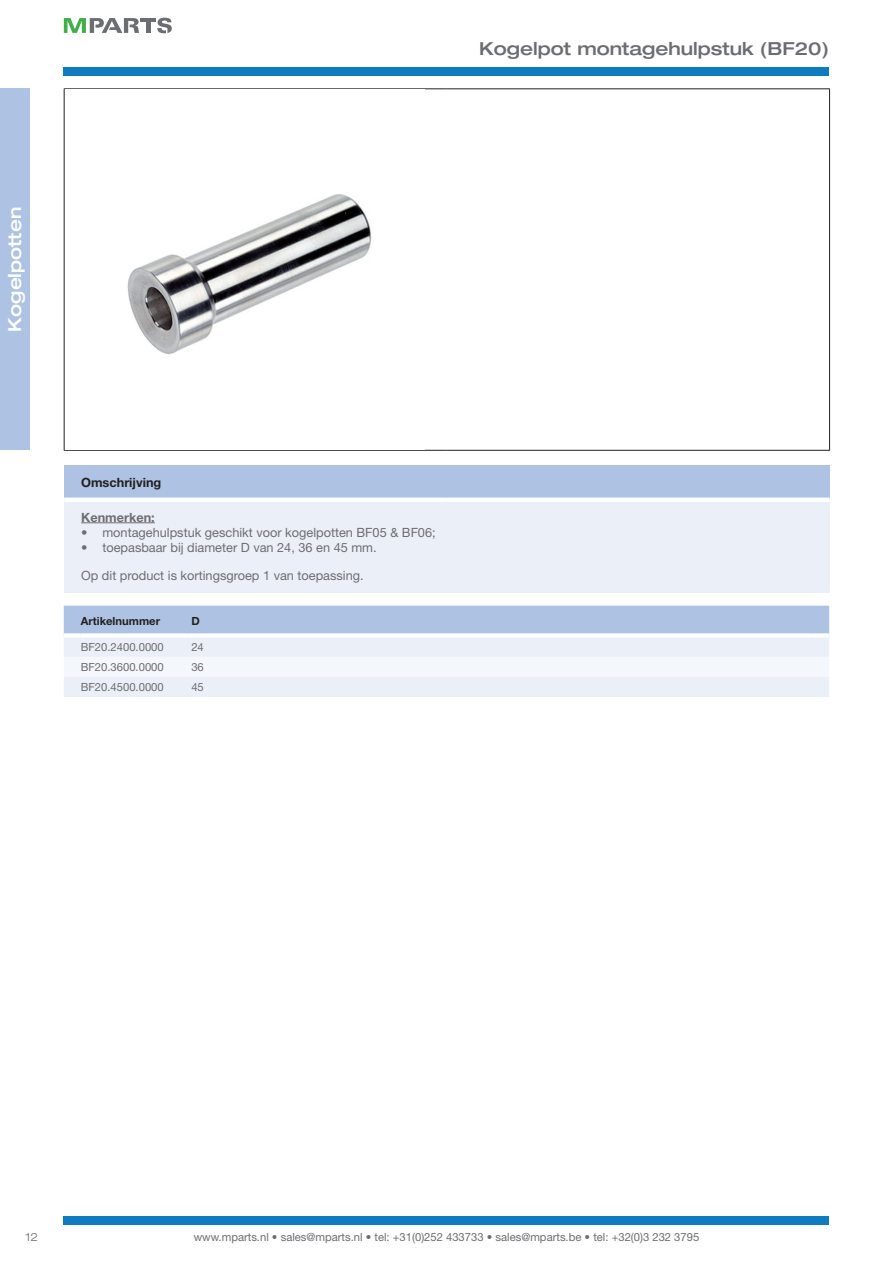
<style>
.page{position:relative;width:893px;height:1263px;background:#fff}
.page>*{position:absolute;margin:0;border:0;box-sizing:border-box;transform-origin:0 0}
.t1{font:500 expanded 18px "Helvetica Neue LT Std";color:#6c6d70}
.t2{font:500 expanded 18px "Helvetica Neue LT Std";color:#fff}
.articlegroup_descr{font:12.75px "Helvetica Neue LT Std";color:#6c6d70}
.articlegroup_descr_t{font:700 12.75px "Helvetica Neue LT Std";color:#231f20}
.articlegroup_descr-2{font:700 12.75px "Helvetica Neue LT Std";color:#6c6d70}
.cell_l{font:11.25px "Helvetica Neue LT Std";color:#6c6d70}
.cell_h_l{font:700 11.25px "Helvetica Neue LT Std";color:#231f20}
.t3{font:300 expanded 11.25px "Helvetica Neue LT Std";color:#6c6d70}
</style>
<div class="page">
<svg style="left:64px;top:18px;width:75px;height:15px"></svg>
<hr style="left:146px;top:23px;width:4px;height:10px;background:#6c6d70">
<hr style="left:140px;top:18px;width:16px;height:3px;background:#6c6d70">
<svg style="left:157px;top:18px;width:15px;height:15px"></svg>
<div style="left:64px;top:1216px;width:765px;height:9px;background:#107bc1"></div>
<div style="left:0;top:88px;width:30px;height:362px;background:#aec3e4"></div>
<div style="left:64px;top:67px;width:765px;height:8px;background:#107bc1"></div>
<div style="left:64px;top:466px;width:766px;height:34px;background:#aec3e4"></div>
<div style="left:64px;top:500px;width:766px;height:93px;background:#ebf0f8"></div>
<hr style="left:64px;top:88px;width:383px;height:1px;background:#231f20">
<hr style="left:64px;top:89px;width:1px;height:361px;background:#231f20">
<hr style="left:447px;top:88px;width:383px;height:1px;background:#231f20">
<hr style="left:829px;top:89px;width:1px;height:361px;background:#231f20">
<hr style="left:64px;top:450px;width:383px;height:1px;background:#231f20">
<hr style="left:447px;top:450px;width:383px;height:1px;background:#231f20">
<div style="left:64px;top:497px;width:383px;height:5px;background:#fff"></div>
<div style="left:447px;top:497px;width:383px;height:5px;background:#fff"></div>
<img style="left:127px;top:194px;width:245px;height:161px">
<hr style="left:81px;top:522px;width:74px;height:1px;background:#6c6d70">
<div style="left:64px;top:606px;width:765px;height:27px;background:#aec3e4"></div>
<div style="left:64px;top:638px;width:765px;height:59px;background:#ebf0f8"></div>
<div style="left:64px;top:657px;width:765px;height:20px;background:#f4f7fb"></div>
<h1 class="t1" style="left:479px;top:38px;width:351px">Kogelpot montagehulpstuk (BF20)</h1>
<h1 class="t2" style="left:4px;top:331px;width:126px;rotate:-90deg">Kogelpotten</h1>
<p class="articlegroup_descr_t" style="left:81px;top:475px;width:82px">Omschrijving</p>
<p class="articlegroup_descr-2" style="left:81px;top:509px;width:75px">Kenmerken:</p>
<p class="articlegroup_descr" style="left:81px;top:525px;width:356px">• montagehulpstuk geschikt voor kogelpotten BF05 &amp; BF06;</p>
<p class="articlegroup_descr" style="left:81px;top:540px;width:297px">• toepasbaar bij diameter D van 24, 36 en 45 mm.</p>
<p class="articlegroup_descr" style="left:81px;top:568px;width:284px">Op dit product is kortingsgroep 1 van toepassing.</p>
<p class="cell_h_l" style="left:81px;top:614px;width:81px">Artikelnummer</p>
<p class="cell_h_l" style="left:191px;top:614px;width:10px">D</p>
<p class="cell_l" style="left:81px;top:640px;width:84px">BF20.2400.0000</p>
<p class="cell_l" style="left:191px;top:640px;width:14px">24</p>
<p class="cell_l" style="left:81px;top:660px;width:84px">BF20.3600.0000</p>
<p class="cell_l" style="left:191px;top:660px;width:14px">36</p>
<p class="cell_l" style="left:81px;top:680px;width:84px">BF20.4500.0000</p>
<p class="cell_l" style="left:191px;top:680px;width:14px">45</p>
<p class="t3" style="left:26px;top:1230px;width:14px">12</p>
<p class="cell_l" style="left:194px;top:1230px;width:507px">www.mparts.nl • sales@mparts.nl • tel: +31(0)252 433733 • sales@mparts.be • tel: +32(0)3 232 3795</p>
</div>
